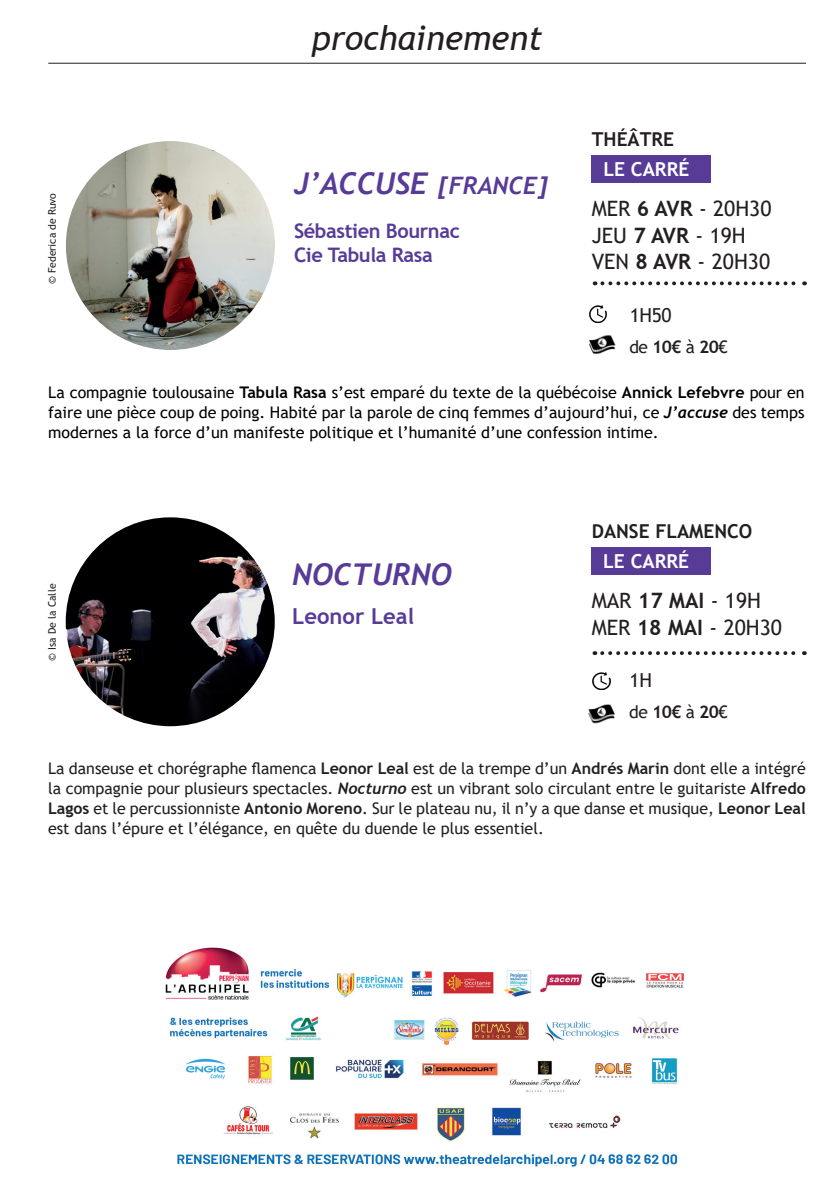
<style>
.page{position:relative;width:840px;height:1191px;background:#fff}
.page>*{position:absolute;margin:0;border:0;box-sizing:border-box;transform-origin:0 0}
.t1{font:italic 34px "Trebuchet MS";color:#231f20}
.t2{font:italic 700 30px "Trebuchet";color:#573b97}
.t3{font:700 22px "Trebuchet MS";color:#573b97}
.t4{font:21.2px/26.4px "Trebuchet MS";color:#231f20}
.t5{font:700 20px/24px "Trebuchet MS";letter-spacing:-.02em;color:#573b97}
.t6{font:700 19.2px "Trebuchet MS";color:#231f20}
.t7{font:700 19.2px "Trebuchet MS";color:#fff}
.t8{font:19.2px "Trebuchet MS";letter-spacing:-.02em;color:#231f20}
.t9{font:700 17.4px "Trebuchet MS";letter-spacing:-.03em;color:#231f20}
.t10{font:16px/20px "Trebuchet MS";color:#231f20;text-align:justify}
.t11{font:16px/20px "Trebuchet MS";color:#000001;text-align:justify}
.t12{font:10.4px "Trebuchet MS";color:#231f20}
.s1{font-weight:700}
.s2{font-weight:400}
.s3{font-family:"Trebuchet";font-weight:700;font-style:italic}
.s4{font-size:24px}
</style>
<div class="page">
<img style="left:165px;top:947px;width:519px;height:219px">
<hr style="left:48px;top:63px;width:757px;height:1px;background:#231f20">
<img style="left:66px;top:141px;width:209px;height:209px;border-radius:104px">
<img style="left:588px;top:335px;width:28px;height:20px">
<div style="left:591px;top:155px;width:119px;height:28px;background:#573b97"></div>
<svg style="left:602px;top:281px;width:202px;height:4px"></svg>
<img style="left:589px;top:305px;width:17px;height:18px">
<img style="left:66px;top:517px;width:208px;height:209px;border-radius:104px">
<img style="left:588px;top:704px;width:27px;height:20px">
<div style="left:591px;top:547px;width:119px;height:27px;background:#573b97"></div>
<svg style="left:602px;top:651px;width:202px;height:4px"></svg>
<img style="left:592px;top:672px;width:18px;height:17px">
<h1 class="t1" style="left:311px;top:18px;width:232px">prochainement</h1>
<p class="t6" style="left:591px;top:127px;width:84px">THÉÂTRE</p>
<p class="t7" style="left:603px;top:157px;width:87px">LE CARRÉ</p>
<h3 class="t4" style="left:591px;top:196px;width:181px">MER <span class="s1">6 AVR</span> - 20H30<br>JEU <span class="s1">7 AVR</span> - 19H<br>VEN <span class="s1">8 AVR</span> - 20H30</h3>
<p class="t8" style="left:629px;top:303px;width:43px">1H50</p>
<p class="t9" style="left:629px;top:336px;width:100px"><span class="s2">de</span> 10€ <span class="s2">à</span> 20<span class="s2">€</span></p>
<p class="t11" style="left:48px;top:382px;width:757px">La compagnie toulousaine <span class="s1">Tabula Rasa</span> s’est emparé du texte de la québécoise <span class="s1">Annick Lefebvre</span> pour en faire une pièce coup de poing. Habité par la parole de cinq femmes d’aujourd’hui, ce <span class="s3">J’accuse</span> des temps modernes a la force d’un manifeste politique et l’humanité d’une confession intime.</p>
<h2 class="t2" style="left:294px;top:164px;width:256px">J’ACCUSE <span class="s4">[FRANCE]</span></h2>
<p class="t5" style="left:294px;top:219px;width:167px">Sébastien Bournac<br>Cie Tabula Rasa</p>
<p class="t12" style="left:46px;top:284px;width:92px;rotate:-90deg">© Federica de Ruvo</p>
<p class="t12" style="left:46px;top:660px;width:78px;rotate:-90deg">© Isa De la Calle</p>
<h2 class="t2" style="left:292px;top:555px;width:161px">NOCTURNO</h2>
<h3 class="t3" style="left:292px;top:602px;width:123px">Leonor Leal</h3>
<p class="t6" style="left:591px;top:519px;width:162px">DANSE FLAMENCO</p>
<p class="t7" style="left:603px;top:549px;width:87px">LE CARRÉ</p>
<h3 class="t4" style="left:591px;top:587px;width:192px">MAR <span class="s1">17 MAI</span> - 19H<br>MER <span class="s1">18 MAI</span> - 20H30</h3>
<p class="t8" style="left:629px;top:668px;width:24px">1H</p>
<p class="t9" style="left:629px;top:701px;width:100px"><span class="s2">de</span> 10€ <span class="s2">à</span> 20<span class="s2">€</span></p>
<p class="t10" style="left:48px;top:758px;width:758px">La danseuse et chorégraphe flamenca <span class="s1">Leonor Leal</span> est de la trempe d’un <span class="s1">Andrés Marin</span> dont elle a intégré la compagnie pour plusieurs spectacles. <span class="s3">Nocturno</span> est un vibrant solo circulant entre le guitariste <span class="s1">Alfredo Lagos</span> et le percussionniste <span class="s1">Antonio Moreno</span>. Sur le plateau nu, il n’y a que danse et musique, <span class="s1">Leonor Leal </span>est dans l’épure et l’élégance, en quête du duende le plus essentiel.</p>
</div>
